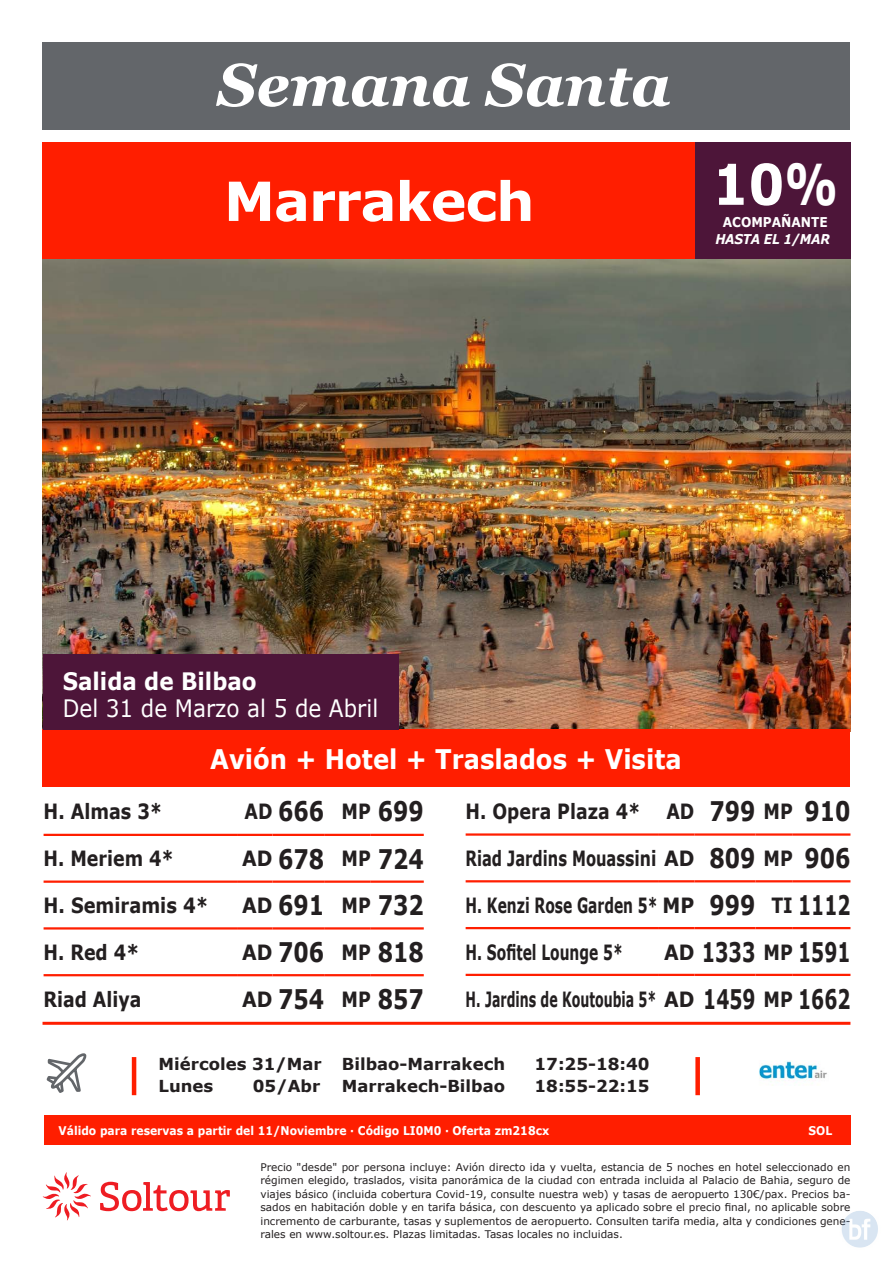
<style>
.page{position:relative;width:893px;height:1263px;background:#fff}
.page>*{position:absolute;margin:0;border:0;box-sizing:border-box;transform-origin:0 0}
.t1{font:italic 700 60px "Georgia";color:#fff}
.t2{font:700 56.25px "Verdana";color:#fff;scale:.9 1}
.t3{font:700 54px "Verdana";letter-spacing:-.02em;color:#fff}
.t4{font:700 27px "Verdana";color:#231f20;scale:.8 1}
.t5{font:700 27px "Verdana";color:#fff;scale:.9 1}
.t6{font:700 27px "Verdana";color:#231f20;scale:.7 1}
.t7{font:24px "Verdana";color:#fff;scale:.9 1}
.t8{font:700 24px "Verdana";color:#fff;scale:.9 1}
.t9{font:700 21px "Verdana";color:#231f20;scale:.83 1}
.t10{font:700 21px "Verdana";color:#231f20;scale:.66 1}
.t11{font:700 21px "Verdana";color:#231f20;scale:.6 1}
.t12{font:700 21px "Verdana";color:#231f20;scale:.7 1}
.t13{font:700 21px "Verdana";color:#231f20;scale:.85 1}
.t14{font:700 21px "Verdana";color:#231f20;scale:.84 1}
.t15{font:700 16.5px/22.5px "Verdana";color:#231f20}
.t16{font:italic 700 13.5px "Verdana";letter-spacing:-.02em;color:#fff;scale:.9 1}
.t17{font:700 13.5px "Verdana";color:#fff;scale:.9 1}
.t18{font:700 12px "Verdana";color:#fff;scale:.9 1}
.t19{font:10.5px/13.5px "Verdana";color:#231f20;text-align:justify}
.s1{font-size:21px}
.s2{font-size:27px}
</style>
<div class="page">
<img style="left:43px;top:259px;width:807px;height:471px">
<svg style="left:46px;top:1053px;width:41px;height:40px"></svg>
<hr style="left:132px;top:1057px;width:4px;height:38px;background:#ff1e00">
<div style="left:695px;top:1057px;width:5px;height:38px;background:#ff1e00"></div>
<img style="left:759px;top:1061px;width:68px;height:24px">
<hr style="left:466px;top:833px;width:192px;height:3px;background:#ff1e00">
<hr style="left:658px;top:833px;width:36px;height:3px;background:#ff1e00">
<hr style="left:694px;top:833px;width:61px;height:3px;background:#ff1e00">
<hr style="left:755px;top:833px;width:38px;height:3px;background:#ff1e00">
<hr style="left:793px;top:833px;width:57px;height:3px;background:#ff1e00">
<hr style="left:466px;top:880px;width:192px;height:2px;background:#ff1e00">
<hr style="left:658px;top:880px;width:36px;height:2px;background:#ff1e00">
<hr style="left:694px;top:880px;width:61px;height:2px;background:#ff1e00">
<hr style="left:755px;top:880px;width:38px;height:2px;background:#ff1e00">
<hr style="left:793px;top:880px;width:57px;height:2px;background:#ff1e00">
<hr style="left:466px;top:927px;width:192px;height:2px;background:#ff1e00">
<hr style="left:658px;top:927px;width:36px;height:2px;background:#ff1e00">
<hr style="left:694px;top:927px;width:61px;height:2px;background:#ff1e00">
<hr style="left:755px;top:927px;width:38px;height:2px;background:#ff1e00">
<hr style="left:793px;top:927px;width:57px;height:2px;background:#ff1e00">
<hr style="left:466px;top:974px;width:192px;height:2px;background:#ff1e00">
<hr style="left:658px;top:974px;width:36px;height:2px;background:#ff1e00">
<hr style="left:694px;top:974px;width:61px;height:2px;background:#ff1e00">
<hr style="left:755px;top:974px;width:38px;height:2px;background:#ff1e00">
<hr style="left:793px;top:974px;width:57px;height:2px;background:#ff1e00">
<hr style="left:43px;top:1022px;width:807px;height:3px;background:#ff1e00">
<div style="left:43px;top:43px;width:807px;height:87px;background:#63666a"></div>
<div style="left:44px;top:1115px;width:806px;height:30px;background:#ff1e00"></div>
<div style="left:43px;top:730px;width:807px;height:57px;background:#ff1e00"></div>
<div style="left:44px;top:654px;width:355px;height:76px;background:#4d1539"></div>
<hr style="left:44px;top:834px;width:193px;height:2px;background:#ff1e00">
<hr style="left:237px;top:834px;width:35px;height:2px;background:#ff1e00">
<hr style="left:272px;top:834px;width:52px;height:2px;background:#ff1e00">
<hr style="left:324px;top:834px;width:47px;height:2px;background:#ff1e00">
<hr style="left:371px;top:834px;width:53px;height:2px;background:#ff1e00">
<hr style="left:44px;top:880px;width:193px;height:3px;background:#ff1e00">
<hr style="left:237px;top:880px;width:35px;height:3px;background:#ff1e00">
<hr style="left:272px;top:880px;width:52px;height:3px;background:#ff1e00">
<hr style="left:324px;top:880px;width:47px;height:3px;background:#ff1e00">
<hr style="left:371px;top:880px;width:53px;height:3px;background:#ff1e00">
<hr style="left:44px;top:927px;width:193px;height:2px;background:#ff1e00">
<hr style="left:237px;top:927px;width:35px;height:2px;background:#ff1e00">
<hr style="left:272px;top:927px;width:52px;height:2px;background:#ff1e00">
<hr style="left:324px;top:927px;width:47px;height:2px;background:#ff1e00">
<hr style="left:371px;top:927px;width:53px;height:2px;background:#ff1e00">
<hr style="left:44px;top:974px;width:193px;height:2px;background:#ff1e00">
<hr style="left:237px;top:974px;width:35px;height:2px;background:#ff1e00">
<hr style="left:272px;top:974px;width:52px;height:2px;background:#ff1e00">
<hr style="left:324px;top:974px;width:47px;height:2px;background:#ff1e00">
<hr style="left:371px;top:974px;width:53px;height:2px;background:#ff1e00">
<svg style="left:43px;top:1172px;width:187px;height:48px"></svg>
<div style="left:43px;top:142px;width:807px;height:117px;background:#ff1e00"></div>
<div style="left:695px;top:142px;width:155px;height:117px;background:#4d1539"></div>
<img style="left:841px;top:1211px;width:37px;height:37px">
<h1 class="t1" style="left:217px;top:46px;width:455px">Semana Santa</h1>
<h3 class="t3" style="left:224px;top:163px;width:312px">Marrakech</h3>
<h3 class="t3" style="left:283px;top:172px;width:312px">Marrakech</h3>
<h2 class="t2" style="left:712px;top:144px;width:141px">10%</h2>
<p class="t17" style="left:723px;top:212px;width:118px">ACOMPAÑANTE</p>
<p class="t16" style="left:715px;top:230px;width:129px">HASTA EL 1/MAR</p>
<h3 class="t8" style="left:63px;top:664px;width:217px">Salida de Bilbao</h3>
<h3 class="t7" style="left:63px;top:692px;width:352px">Del 31 de Marzo al 5 de Abril</h3>
<h3 class="t5" style="left:210px;top:740px;width:525px">Avión + Hotel + Traslados + Visita</h3>
<h3 class="t14" style="left:44px;top:796px;width:143px">H. Almas 3*</h3>
<h3 class="t4" style="left:244px;top:792px;width:226px"><span class="s1">AD</span> 666 <span class="s1">MP</span> 699</h3>
<h3 class="t9" style="left:44px;top:844px;width:159px">H. Meriem 4*</h3>
<h3 class="t4" style="left:242px;top:840px;width:229px"><span class="s1">AD</span> 678 <span class="s1">MP</span> 724</h3>
<h3 class="t13" style="left:44px;top:890px;width:195px">H. Semiramis 4*</h3>
<h3 class="t4" style="left:242px;top:886px;width:229px"><span class="s1">AD</span> 691 <span class="s1">MP</span> 732</h3>
<h3 class="t9" style="left:44px;top:937px;width:117px">H. Red 4*</h3>
<h3 class="t4" style="left:242px;top:933px;width:229px"><span class="s1">AD</span> 706 <span class="s1">MP</span> 818</h3>
<h3 class="t9" style="left:44px;top:985px;width:119px">Riad Aliya</h3>
<h3 class="t4" style="left:242px;top:980px;width:229px"><span class="s1">AD</span> 754 <span class="s1">MP</span> 857</h3>
<h3 class="t9" style="left:466px;top:796px;width:465px">H. Opera Plaza 4* AD <span class="s2">799</span> MP <span class="s2">910</span></h3>
<h3 class="t12" style="left:466px;top:843px;width:551px">Riad Jardins Mouassini AD <span class="s2">809</span> MP <span class="s2">906</span></h3>
<h3 class="t10" style="left:466px;top:890px;width:585px">H. Kenzi Rose Garden 5* MP <span class="s2">999</span> TI <span class="s2">1112</span></h3>
<h3 class="t10" style="left:466px;top:937px;width:240px">H. Sofitel Lounge 5*</h3>
<h3 class="t6" style="left:664px;top:933px;width:268px"><span class="s1">AD</span> 1333 <span class="s1">MP</span> 1591</h3>
<h3 class="t11" style="left:466px;top:984px;width:643px">H. Jardins de Koutoubia 5* AD <span class="s2">1459</span> MP <span class="s2">1662</span></h3>
<h3 class="t15" style="left:159px;top:1052px;width:165px">Miércoles 31/Mar<br>Lunes</h3>
<h3 class="t15" style="left:253px;top:1074px;width:69px">05/Abr</h3>
<h3 class="t15" style="left:342px;top:1052px;width:165px">Bilbao-Marrakech<br>Marrakech-Bilbao</h3>
<h3 class="t15" style="left:534px;top:1052px;width:117px">17:25-18:40<br>18:55-22:15</h3>
<p class="t18" style="left:59px;top:1122px;width:547px">Válido para reservas a partir del 11/Noviembre · Código LI0M0 · Oferta zm218cx</p>
<p class="t18" style="left:808px;top:1122px;width:28px">SOL</p>
<p class="t19" style="left:260px;top:1160px;width:591px">Precio "desde" por persona incluye: Avión directo ida y vuelta, estancia de 5 noches en hotel seleccionado en régimen elegido, traslados, visita panorámica de la ciudad con entrada incluida al Palacio de Bahia, seguro de viajes básico (incluida cobertura Covid-19, consulte nuestra web) y tasas de aeropuerto 130€/pax. Precios ba&shy;sados en habitación doble y en tarifa básica, con descuento ya aplicado sobre el precio final, no aplicable sobre incremento de carburante, tasas y suplementos de aeropuerto. Consulten tarifa media, alta y condiciones gene&shy;rales en www.soltour.es. Plazas limitadas. Tasas locales no incluidas.</p>
</div>
